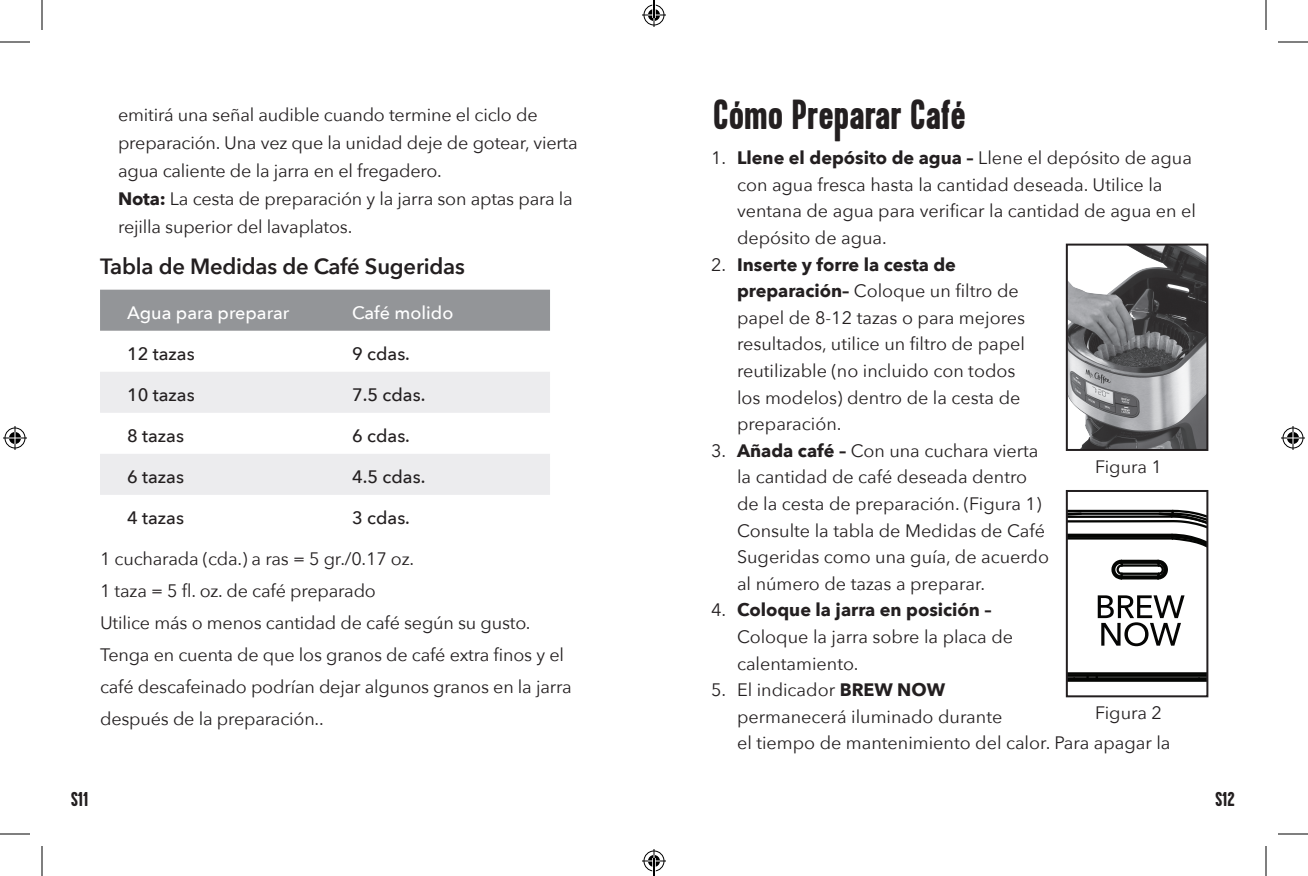
<style>
.page{position:relative;width:1308px;height:876px;background:#fff}
.page>*{position:absolute;margin:0;border:0;box-sizing:border-box;transform-origin:0 0}
.t1{font:700 42px "Kapra";color:#231f20}
.t2{font:600 22px "Avenir Next";letter-spacing:-.01em;color:#231f20}
.t3{font:700 20px "Kapra";color:#231f20}
.t4{font:18px/26.6px "Avenir Next";color:#231f20}
.t5{font:500 18px "Avenir Next";color:#231f20}
.t6{font:500 18px "Avenir Next";color:#fff}
.s1{font-weight:700}
</style>
<div class="page">
<div style="left:100px;top:290px;width:450px;height:41px;background:#939598"></div>
<svg style="left:100px;top:372px;width:450px;height:123px;fill:#ececee"></svg>
<svg style="left:1069px;top:672px;width:136px;height:10px"></svg>
<svg style="left:1069px;top:509px;width:136px;height:137px"></svg>
<div style="left:1066px;top:490px;width:142px;height:207px;border:2px solid #231f20"></div>
<img style="left:1069px;top:247px;width:136px;height:201px">
<div style="left:1066px;top:244px;width:142px;height:207px;border:2px solid #231f20"></div>
<hr style="left:0;top:42px;width:30px;height:1px;background:#000">
<hr style="left:1278px;top:42px;width:30px;height:1px;background:#000">
<hr style="left:0;top:834px;width:30px;height:1px;background:#000">
<hr style="left:1278px;top:834px;width:30px;height:1px;background:#000">
<hr style="left:42px;top:0;width:1px;height:30px;background:#000">
<hr style="left:42px;top:846px;width:1px;height:30px;background:#000">
<hr style="left:1266px;top:0;width:1px;height:30px;background:#000">
<hr style="left:1266px;top:846px;width:1px;height:30px;background:#000">
<svg style="left:3px;top:426px;width:24px;height:24px"></svg>
<svg style="left:1281px;top:426px;width:24px;height:24px"></svg>
<svg style="left:642px;top:0;width:24px;height:27px"></svg>
<svg style="left:642px;top:849px;width:24px;height:27px"></svg>
<p class="t4" style="left:118px;top:100px;width:461px;line-height:28px">emitirá una señal audible cuando termine el ciclo de preparación. Una vez que la unidad deje de gotear, vierta agua caliente de la jarra en el fregadero.</p>
<p class="t4" style="left:118px;top:184px;width:456px;line-height:28px"><span class="s1">Nota:</span> La cesta de preparación y la jarra son aptas para la rejilla superior del lavaplatos.</p>
<p class="t2" style="left:100px;top:248px;width:366px">Tabla de Medidas de Café Sugeridas</p>
<p class="t6" style="left:127px;top:298px;width:164px">Agua para preparar</p>
<p class="t6" style="left:352px;top:298px;width:103px">Café molido</p>
<p class="t5" style="left:127px;top:339px;width:69px">12 tazas</p>
<p class="t5" style="left:352px;top:339px;width:59px">9 cdas.</p>
<p class="t5" style="left:127px;top:380px;width:69px">10 tazas</p>
<p class="t5" style="left:352px;top:380px;width:75px">7.5 cdas.</p>
<p class="t5" style="left:127px;top:421px;width:58px">8 tazas</p>
<p class="t5" style="left:352px;top:421px;width:59px">6 cdas.</p>
<p class="t5" style="left:127px;top:462px;width:58px">6 tazas</p>
<p class="t5" style="left:352px;top:462px;width:75px">4.5 cdas.</p>
<p class="t5" style="left:127px;top:503px;width:58px">4 tazas</p>
<p class="t5" style="left:352px;top:503px;width:59px">3 cdas.</p>
<p class="t4" style="left:100px;top:545px;width:316px">1 cucharada (cda.) a ras = 5 gr./0.17 oz.</p>
<p class="t4" style="left:100px;top:577px;width:277px">1 taza = 5 fl. oz. de café preparado</p>
<p class="t4" style="left:100px;top:606px;width:473px;line-height:32px">Utilice más o menos cantidad de café según su gusto.<br>Tenga en cuenta de que los granos de café extra finos y el café descafeinado podrían dejar algunos granos en la jarra después de la preparación..</p>
<p class="t1" style="left:713px;top:90px;width:254px">Cómo Preparar Café</p>
<p class="t4" style="left:737px;top:144px;width:460px;text-indent:-26px">1. <span class="s1">Llene el depósito de agua –</span> Llene el depósito de agua con agua fresca hasta la cantidad deseada. Utilice la ventana de agua para verificar la cantidad de agua en el depósito de agua.</p>
<p class="t4" style="left:737px;top:250px;width:290px;text-indent:-26px">2. <span class="s1">Inserte y forre la cesta de preparación–</span> Coloque un filtro de papel de 8-12 tazas o para mejores resultados, utilice un filtro de papel reutilizable (no incluido con todos los modelos) dentro de la cesta de preparación.</p>
<p class="t4" style="left:737px;top:436px;width:314px;text-indent:-26px">3. <span class="s1">Añada café –</span> Con una cuchara vierta la cantidad de café deseada dentro de la cesta de preparación. (Figura 1)<br>Consulte la tabla de Medidas de Café Sugeridas como una guía, de acuerdo al número de tazas a preparar.</p>
<p class="t4" style="left:737px;top:596px;width:278px;text-indent:-26px">4. <span class="s1">Coloque la jarra en posición –<br></span>Coloque la jarra sobre la placa de calentamiento.</p>
<p class="t4" style="left:737px;top:676px;width:435px;text-indent:-26px">5. El indicador <span class="s1">BREW NOW<br></span>permanecerá iluminado durante<br>el tiempo de mantenimiento del calor. Para apagar la</p>
<p class="t4" style="left:1095px;top:452px;width:68px">Figura 1</p>
<p class="t4" style="left:1095px;top:699px;width:68px">Figura 2</p>
<p class="t3" style="left:71px;top:787px;width:19px">S11</p>
<p class="t3" style="left:1215px;top:787px;width:21px">S12</p>
</div>
